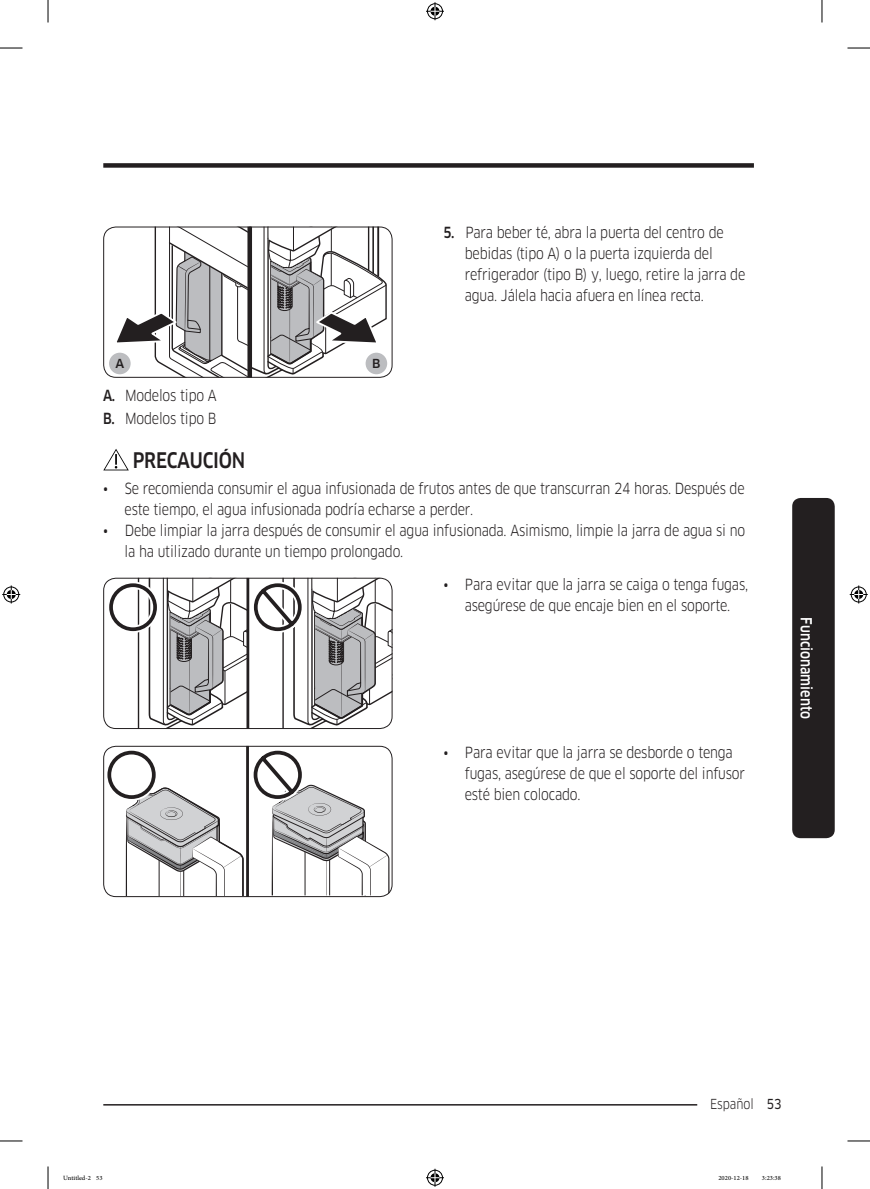
<style>
.page{position:relative;width:870px;height:1189px;background:#fff}
.page>*{position:absolute;margin:0;border:0;box-sizing:border-box;transform-origin:0 0}
.DL_DT_Icon__USPL{font:500 21px "Samsung Clan Pro";letter-spacing:-.015em;color:#231f20;scale:.85 1}
.t1{font:15px/21px "Samsung Clan Pro";letter-spacing:-.015em;color:#231f20;scale:.85 1}
.Sidebar{font:500 15px "Samsung Clan Pro";color:#fff;scale:.85 1}
.t2{font:13.5px "Samsung Clan Pro";color:#231f20;scale:.85 1}
.image{font:500 12.15px "Samsung Clan Pro";color:#231f20}
.t3{font:9px "Adobe Arabic";color:#000}
.s1{font-weight:500}
.s2{font-family:"Samsung Clan Pro News"}
</style>
<div class="page">
<div style="left:103px;top:163px;width:651px;height:5px;background:#231f20"></div>
<hr style="left:103px;top:1104px;width:651px;height:1px;background:#231f20">
<div style="left:697px;top:1096px;width:70px;height:15px;background:#fff"></div>
<div style="left:792px;top:498px;width:43px;height:340px;background:#231f20;border-radius:9px"></div>
<div style="left:109px;top:353px;width:22px;height:21px;background:#bcbdc0;border-radius:50%"></div>
<svg style="left:112px;top:227px;width:276px;height:151px"></svg>
<div style="left:103px;top:227px;width:289px;height:151px;border:1px solid #231f20;border-radius:12px"></div>
<svg style="left:103px;top:449px;width:26px;height:21px"></svg>
<svg style="left:137px;top:578px;width:255px;height:151px"></svg>
<div style="left:107px;top:581px;width:52px;height:52px;border:7px solid #fff;border-radius:50%"></div>
<div style="left:109px;top:583px;width:48px;height:48px;border:4px solid #231f20;border-radius:50%"></div>
<hr style="left:246px;top:578px;width:3px;height:151px;background:#231f20">
<div style="left:103px;top:578px;width:289px;height:151px;border:1px solid #231f20;border-radius:12px"></div>
<div style="left:106px;top:749px;width:52px;height:52px;border:7px solid #fff;border-radius:50%"></div>
<div style="left:107px;top:751px;width:49px;height:48px;border:4px solid #231f20;border-radius:50%"></div>
<svg style="left:126px;top:746px;width:264px;height:150px"></svg>
<hr style="left:246px;top:746px;width:3px;height:151px;background:#231f20">
<div style="left:103px;top:746px;width:289px;height:151px;border:1px solid #231f20;border-radius:12px"></div>
<svg style="left:0;top:48px;width:22px;height:1px"></svg>
<svg style="left:847px;top:48px;width:23px;height:1px"></svg>
<svg style="left:0;top:1141px;width:22px;height:1px"></svg>
<svg style="left:847px;top:1141px;width:23px;height:1px"></svg>
<svg style="left:48px;top:0;width:1px;height:23px"></svg>
<svg style="left:48px;top:1166px;width:1px;height:23px"></svg>
<svg style="left:822px;top:0;width:1px;height:23px"></svg>
<svg style="left:822px;top:1166px;width:1px;height:23px"></svg>
<svg style="left:426px;top:2px;width:18px;height:18px"></svg>
<svg style="left:426px;top:1169px;width:18px;height:18px"></svg>
<svg style="left:2px;top:585px;width:18px;height:18px"></svg>
<svg style="left:850px;top:585px;width:18px;height:18px"></svg>
<p class="image" style="left:115px;top:356px;width:10px">A</p>
<p class="image" style="left:372px;top:356px;width:10px">B</p>
<p class="t1" style="left:103px;top:385px;width:135px"><span class="s1">A.</span> Modelos tipo A</p>
<p class="t1" style="left:103px;top:408px;width:135px"><span class="s1">B.</span> Modelos tipo B</p>
<p class="t1" style="left:465px;top:222px;width:332px;text-indent:-21px"><span class="s1">5.</span> Para beber té, abra la puerta del centro de bebidas (tipo A) o la puerta izquierda del refrigerador (tipo B) y, luego, retire la jarra de agua. Jálela hacia afuera en línea recta.</p>
<p class="DL_DT_Icon__USPL" style="left:133px;top:448px;width:134px">PRECAUCIÓN</p>
<p class="t1" style="left:125px;top:477px;width:731px;text-indent:-21px">• Se recomienda consumir el agua infusionada de frutos antes de que transcurran 24 horas. Después de este tiempo, el agua infusionada podría echarse a perder.</p>
<p class="t1" style="left:125px;top:519px;width:732px;text-indent:-21px">• Debe limpiar la jarra después de consumir el agua infusionada. Asimismo, limpie la jarra de agua si no la ha utilizado durante un tiempo prolongado.</p>
<p class="t1" style="left:443px;top:574px;width:360px;text-align:center">• Para evitar que la jarra se caiga o tenga fugas, asegúrese de que encaje bien en el soporte.</p>
<p class="t1" style="left:465px;top:742px;width:331px;text-indent:-21px">• Para evitar que la jarra se desborde o tenga fugas, asegúrese de que el soporte del infusor esté bien colocado.</p>
<p class="Sidebar" style="left:815px;top:617px;width:121px;rotate:90deg">Funcionamiento</p>
<p class="t2" style="left:710px;top:1096px;width:86px">Español <span class="s2">53</span></p>
<p class="t3" style="left:63px;top:1171px;width:41px">Untitled-2 53</p>
<p class="t3" style="left:718px;top:1171px;width:32px">2020-12-18</p>
<p class="t3" style="left:762px;top:1171px;width:20px">3:23:38</p>
</div>
